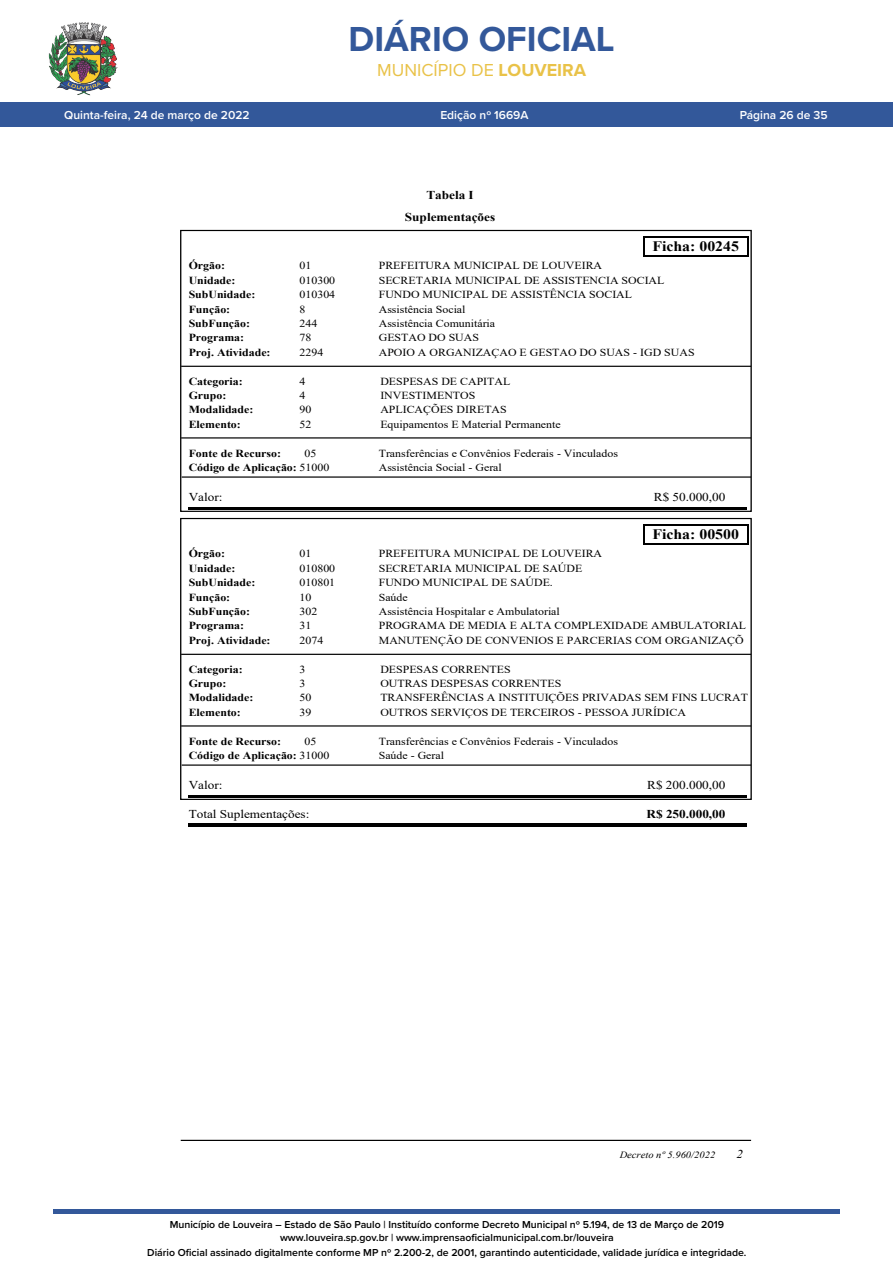
<style>
.page{position:relative;width:893px;height:1263px;background:#fff}
.page>*{position:absolute;margin:0;border:0;box-sizing:border-box;transform-origin:0 0}
.t1{font:700 36px "Proxima Nova";color:#33589a}
.t2{font:18px "Proxima Nova";color:#e9c248}
.t3{font:700 14.4px "Times New Roman";color:#000;scale:1.1 1}
.t4{font:12px "Times New Roman";color:#000;scale:1.1 1}
.t5{font:600 12px "Proxima Nova";color:#fff}
.t6{font:700 12px/21.6px "Times New Roman";color:#000;text-align:center;scale:1.1 1}
.t7{font:italic 12px "Times New Roman";color:#000;scale:1.1 1}
.t8{font:10.8px/14.4px "Times New Roman";color:#000;scale:1.1 1}
.t9{font:700 10.8px/14.4px "Times New Roman";color:#000;scale:1.1 1}
.t10{font:600 10.5px/14px "Proxima Nova";color:#000;text-align:center}
.t11{font:italic 9.6px "Times New Roman";color:#000;scale:1.1 1}
.s1{font-weight:700}
.s2{font-weight:400}
</style>
<div class="page">
<hr style="left:54px;top:1209px;width:786px;height:4px;background:#33589a">
<div style="left:0;top:102px;width:893px;height:24px;background:#33589a"></div>
<img style="left:48px;top:23px;width:69px;height:73px">
<div style="left:180px;top:518px;width:572px;height:282px;border:1px solid #000"></div>
<div style="left:180px;top:230px;width:572px;height:282px;border:1px solid #000"></div>
<hr style="left:181px;top:654px;width:570px;height:1px;background:#000">
<hr style="left:181px;top:366px;width:570px;height:1px;background:#000">
<hr style="left:181px;top:725px;width:570px;height:2px;background:#000">
<hr style="left:181px;top:437px;width:570px;height:2px;background:#000">
<hr style="left:182px;top:764px;width:569px;height:2px;background:#000">
<hr style="left:182px;top:476px;width:569px;height:2px;background:#000">
<hr style="left:181px;top:1140px;width:570px;height:1px;background:#000">
<hr style="left:189px;top:508px;width:558px;height:1px;background:#000">
<hr style="left:189px;top:507px;width:558px;height:1px;background:#000">
<hr style="left:644px;top:236px;width:103px;height:1px;background:#000">
<hr style="left:644px;top:255px;width:103px;height:2px;background:#000">
<svg style="left:643px;top:236px;width:1px;height:21px"></svg>
<svg style="left:747px;top:236px;width:1px;height:21px"></svg>
<hr style="left:189px;top:796px;width:558px;height:1px;background:#000">
<hr style="left:189px;top:795px;width:558px;height:1px;background:#000">
<hr style="left:644px;top:524px;width:103px;height:1px;background:#000">
<hr style="left:644px;top:543px;width:103px;height:2px;background:#000">
<svg style="left:643px;top:524px;width:1px;height:21px"></svg>
<svg style="left:747px;top:524px;width:1px;height:21px"></svg>
<hr style="left:189px;top:825px;width:558px;height:1px;background:#000">
<hr style="left:189px;top:824px;width:558px;height:1px;background:#000">
<h1 class="t1" style="left:349px;top:12px;width:268px">DIÁRIO OFICIAL</h1>
<h2 class="t2" style="left:377px;top:56px;width:210px">MUNICÍPIO DE <span class="s1">LOUVEIRA</span></h2>
<p class="t5" style="left:64px;top:106px;width:187px">Quinta-feira, 24 de março de 2022</p>
<p class="t5" style="left:440px;top:106px;width:90px">Edição nº 1669A</p>
<p class="t5" style="left:740px;top:106px;width:89px">Página 26 de 35</p>
<p class="t6" style="left:405px;top:184px;width:83px">Tabela I<br>Suplementações</p>
<p class="t3" style="left:652px;top:235px;width:80px">Ficha: 00245</p>
<p class="t9" style="left:189px;top:258px;width:62px">Órgão:<br>Unidade:<br>SubUnidade:</p>
<p class="t9" style="left:189px;top:330px;width:52px">Programa:</p>
<p class="t8" style="left:300px;top:258px;width:12px">01</p>
<p class="t8" style="left:379px;top:258px;width:205px">PREFEITURA MUNICIPAL DE LOUVEIRA</p>
<p class="t8" style="left:300px;top:273px;width:34px">010300</p>
<p class="t8" style="left:379px;top:273px;width:261px">SECRETARIA MUNICIPAL DE ASSISTENCIA SOCIAL</p>
<p class="t8" style="left:300px;top:287px;width:34px">010304</p>
<p class="t8" style="left:379px;top:287px;width:232px">FUNDO MUNICIPAL DE ASSISTÊNCIA SOCIAL</p>
<p class="t8" style="left:300px;top:301px;width:7px">8</p>
<p class="t8" style="left:379px;top:301px;width:80px">Assistência Social</p>
<p class="t8" style="left:300px;top:316px;width:18px">244</p>
<p class="t8" style="left:379px;top:316px;width:107px">Assistência Comunitária</p>
<p class="t8" style="left:300px;top:330px;width:12px">78</p>
<p class="t8" style="left:379px;top:330px;width:93px">GESTAO DO SUAS</p>
<p class="t8" style="left:300px;top:345px;width:23px">2294</p>
<p class="t8" style="left:379px;top:345px;width:289px">APOIO A ORGANIZAÇAO E GESTAO DO SUAS - IGD SUAS</p>
<p class="t8" style="left:300px;top:373px;width:7px">4</p>
<p class="t8" style="left:380px;top:373px;width:120px">DESPESAS DE CAPITAL</p>
<p class="t8" style="left:300px;top:388px;width:7px">4</p>
<p class="t8" style="left:380px;top:388px;width:88px">INVESTIMENTOS</p>
<p class="t8" style="left:300px;top:402px;width:12px">90</p>
<p class="t8" style="left:380px;top:402px;width:116px">APLICAÇÕES DIRETAS</p>
<p class="t8" style="left:300px;top:417px;width:12px">52</p>
<p class="t8" style="left:380px;top:417px;width:165px">Equipamentos E Material Permanente</p>
<p class="t8" style="left:304px;top:445px;width:12px">05</p>
<p class="t8" style="left:379px;top:445px;width:219px">Transferências e Convênios Federais - Vinculados<br>Assistência Social - Geral</p>
<p class="t4" style="left:654px;top:488px;width:67px">R$ 50.000,00</p>
<p class="t9" style="left:189px;top:301px;width:39px">Função:</p>
<p class="t9" style="left:189px;top:345px;width:76px">Proj. Atividade:</p>
<p class="t9" style="left:189px;top:316px;width:57px">SubFunção:</p>
<p class="t9" style="left:189px;top:373px;width:51px">Categoria:</p>
<p class="t9" style="left:189px;top:388px;width:36px">Grupo:</p>
<p class="t9" style="left:189px;top:402px;width:60px">Modalidade:</p>
<p class="t9" style="left:189px;top:417px;width:49px">Elemento:</p>
<p class="t9" style="left:189px;top:445px;width:85px">Fonte de Recurso:</p>
<p class="t4" style="left:189px;top:488px;width:32px">Valor:</p>
<p class="t9" style="left:189px;top:460px;width:129px">Código de Aplicação: <span class="s2">51000</span></p>
<p class="t3" style="left:652px;top:523px;width:80px">Ficha: 00500</p>
<p class="t9" style="left:189px;top:546px;width:62px">Órgão:<br>Unidade:<br>SubUnidade:</p>
<p class="t9" style="left:189px;top:618px;width:52px">Programa:</p>
<p class="t8" style="left:300px;top:546px;width:12px">01</p>
<p class="t8" style="left:379px;top:546px;width:205px">PREFEITURA MUNICIPAL DE LOUVEIRA</p>
<p class="t8" style="left:300px;top:561px;width:34px">010800</p>
<p class="t8" style="left:379px;top:561px;width:187px">SECRETARIA MUNICIPAL DE SAÚDE</p>
<p class="t8" style="left:300px;top:575px;width:34px">010801</p>
<p class="t8" style="left:379px;top:575px;width:160px">FUNDO MUNICIPAL DE SAÚDE.</p>
<p class="t8" style="left:300px;top:589px;width:12px">10</p>
<p class="t8" style="left:379px;top:589px;width:28px">Saúde</p>
<p class="t8" style="left:300px;top:604px;width:18px">302</p>
<p class="t8" style="left:379px;top:604px;width:166px">Assistência Hospitalar e Ambulatorial</p>
<p class="t8" style="left:300px;top:618px;width:12px">31</p>
<p class="t8" style="left:379px;top:618px;width:336px">PROGRAMA DE MEDIA E ALTA COMPLEXIDADE AMBULATORIAL</p>
<p class="t8" style="left:300px;top:633px;width:23px">2074</p>
<p class="t8" style="left:379px;top:633px;width:333px">EMANUTENÇÃO DE CONVENIOS E PARCERIAS COM ORGANIZAÇÕ</p>
<p class="t8" style="left:300px;top:661px;width:7px">3</p>
<p class="t8" style="left:380px;top:661px;width:120px">DESPESAS CORRENTES</p>
<p class="t8" style="left:300px;top:676px;width:7px">3</p>
<p class="t8" style="left:380px;top:676px;width:166px">OUTRAS DESPESAS CORRENTES</p>
<p class="t8" style="left:300px;top:690px;width:12px">50</p>
<p class="t8" style="left:380px;top:690px;width:336px">TRANSFERÊNCIAS A INSTITUIÇÕES PRIVADAS SEM FINS LUCRAT</p>
<p class="t8" style="left:300px;top:705px;width:12px">39</p>
<p class="t8" style="left:380px;top:705px;width:279px">OUTROS SERVIÇOS DE TERCEIROS - PESSOA JURÍDICA</p>
<p class="t8" style="left:304px;top:733px;width:12px">05</p>
<p class="t8" style="left:379px;top:733px;width:219px">Transferências e Convênios Federais - Vinculados<br>Saúde - Geral</p>
<p class="t4" style="left:647px;top:776px;width:73px">R$ 200.000,00</p>
<p class="t9" style="left:189px;top:589px;width:39px">Função:</p>
<p class="t9" style="left:189px;top:633px;width:76px">Proj. Atividade:</p>
<p class="t9" style="left:189px;top:604px;width:57px">SubFunção:</p>
<p class="t9" style="left:189px;top:661px;width:51px">Categoria:</p>
<p class="t9" style="left:189px;top:676px;width:36px">Grupo:</p>
<p class="t9" style="left:189px;top:690px;width:60px">Modalidade:</p>
<p class="t9" style="left:189px;top:705px;width:49px">Elemento:</p>
<p class="t9" style="left:189px;top:733px;width:85px">Fonte de Recurso:</p>
<p class="t4" style="left:189px;top:776px;width:32px">Valor:</p>
<p class="t9" style="left:189px;top:748px;width:129px">Código de Aplicação: <span class="s2">31000</span></p>
<p class="t4" style="left:189px;top:805px;width:111px">Total Suplementações:</p>
<p class="t6" style="left:646px;top:803px;width:73px">R$ 250.000,00</p>
<p class="t11" style="left:620px;top:1148px;width:89px">Decreto nº 5.960/2022</p>
<p class="t7" style="left:736px;top:1146px;width:8px">2</p>
<p class="t10" style="left:147px;top:1217px;width:601px">Município de Louveira – Estado de São Paulo | Instituído conforme Decreto Municipal nº 5.194, de 13 de Março de 2019 www.louveira.sp.gov.br | www.imprensaoficialmunicipal.com.br/louveira<br>Diário Oficial assinado digitalmente conforme MP nº 2.200-2, de 2001, garantindo autenticidade, validade jurídica e integridade.</p>
</div>
